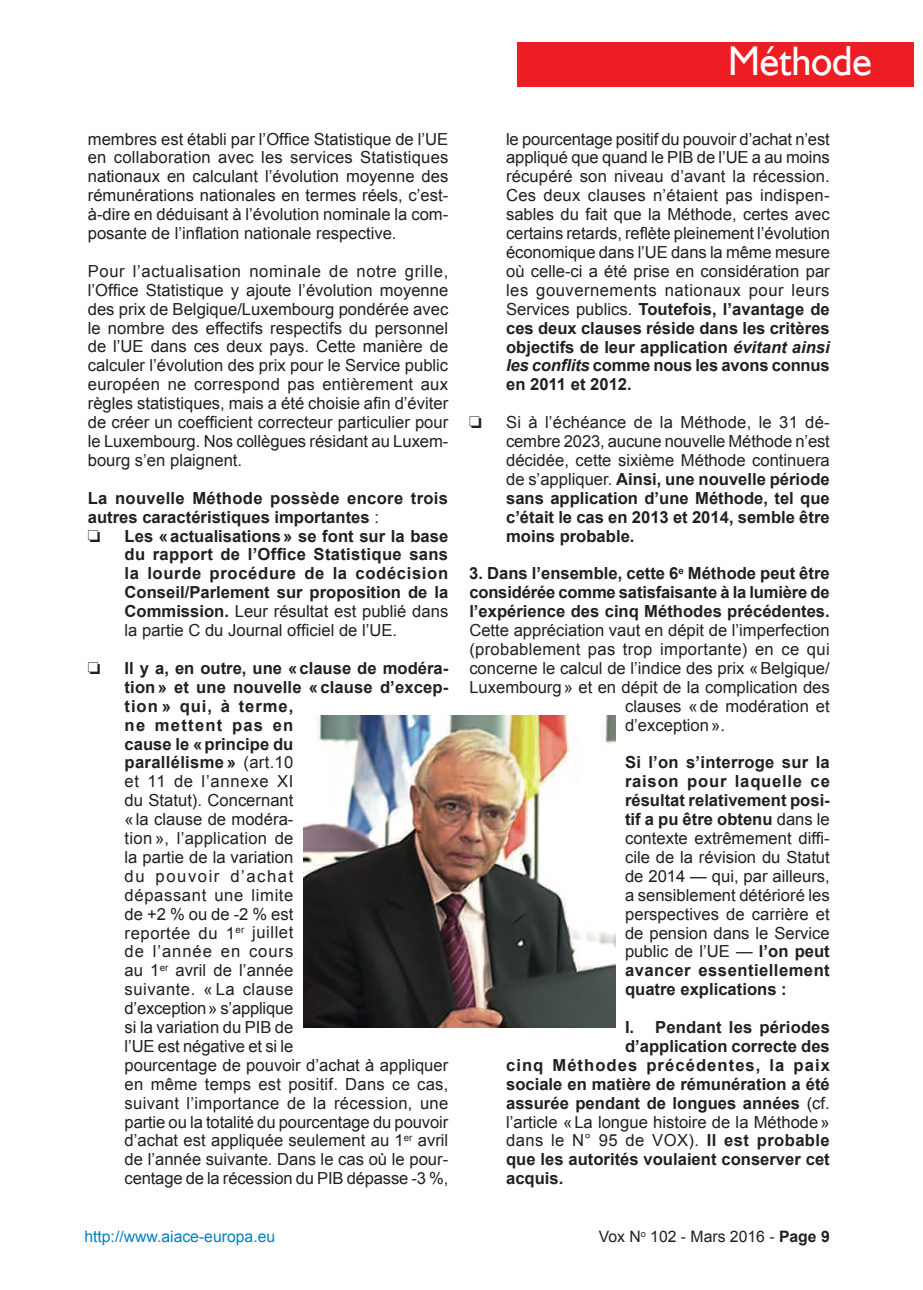
<style>
.page{position:relative;width:923px;height:1290px;background:#fff}
.page>*{position:absolute;margin:0;border:0;box-sizing:border-box;transform-origin:0 0}
.t1{font:42px "Humanist 521 BT";letter-spacing:-.005em;color:#fff;scale:.94 1}
.t2{font:16.62px/18.9px "Arial";color:#231f20;text-align:justify}
.t3{font:700 16.62px/18.9px "Arial";color:#231f20;text-align:justify}
.t4{font:16.62px "Arial";letter-spacing:.02em;color:#231f20}
.t5{font:700 16.62px "Arial";letter-spacing:.065em;color:#231f20}
.t6{font:16.62px "Arial";letter-spacing:.025em;color:#231f20}
.t7{font:15.75px "Arial";color:#0080c5}
.t8{font:15.75px "Arial";color:#231f20}
.s1{font-weight:400}
.s2{font-weight:700}
.s3{font-weight:700;font-style:italic}
</style>
<div class="page">
<div style="left:517px;top:42px;width:397px;height:44px;background:#ee1d23"></div>
<img style="left:303px;top:715px;width:312px;height:312px">
<h1 class="t1" style="left:728px;top:44px;width:154px">Méthode</h1>
<p class="t2" style="left:88px;top:129px;width:362px">membres est établi par l’Office Statistique de l’UE en collaboration avec les services Statistiques nationaux en calculant l’évolution moyenne des rémunérations nationales en termes réels, c’est&shy;à-dire en déduisant à l’évolution nominale la com&shy;posante de l’inflation nationale respective.</p>
<p class="t2" style="left:88px;top:262px;width:362px">Pour l’actualisation nominale de notre grille, l’Office Statistique y ajoute l’évolution moyenne des prix de Belgique/Luxembourg pondérée avec le nombre des effectifs respectifs du personnel de l’UE dans ces deux pays. Cette manière de calculer l’évolution des prix pour le Service public européen ne correspond pas entièrement aux règles statistiques, mais a été choisie afin d’éviter de créer un coefficient correcteur particulier pour le Luxembourg. Nos collègues résidant au Luxem&shy;bourg s’en plaignent.</p>
<p class="t3" style="left:88px;top:488px;width:362px">La nouvelle Méthode possède encore trois autres caractéristiques importantes <span class="s1">:</span></p>
<p class="t3" style="left:125px;top:526px;width:325px;text-indent:-37px">□ Les «actualisations» se font sur la base du rapport de l’Office Statistique sans la lourde procédure de la codécision Conseil/Parlement sur proposition de la Commission. <span class="s1">Leur résultat est publié dans la partie C du Journal officiel de l’UE.</span></p>
<p class="t2" style="left:125px;top:659px;width:325px;text-align:left;text-indent:-37px">□ <span class="s2">Il y a, en outre, une «clause de modéra&shy;tion» et une nouvelle « clause d’excep&shy;tion » qui, à terme,<br>ne mettent pas en<br>cause le «principe du<br>parallélisme »</span> (art.10<br>et 11 de l’annexe XI<br>du Statut). Concernant<br>«la clause de modéra-<br>tion », l’application de<br>la partie de la variation<br>du pouvoir d’achat<br>dépassant une limite<br>de +2 % ou de -2 % est<br>reportée du 1<sup>er</sup> juillet<br>de l’année en cours<br>au 1<sup>er</sup> avril de l’année<br>suivante. « La clause<br>d’exception» s’applique<br>si la variation du PIB de<br>l’UE est négative et si le<br>pourcentage de pouvoir d’achat à appliquer en même temps est positif. Dans ce cas, suivant l’importance de la récession, une partie ou la totalité du pourcentage du pouvoir d’achat est appliquée seulement au 1<sup>er</sup> avril de l’année suivante. Dans le cas où le pour&shy;centage de la récession du PIB dépasse -3 %,</p>
<p class="t2" style="left:506px;top:129px;width:325px">le pourcentage positif du pouvoir d’achat n’est appliqué que quand le PIB de l’UE a au moins récupéré son niveau d’avant la récession.<br>Ces deux clauses n’étaient pas indispen&shy;sables du fait que la Méthode, certes avec certains retards, reflète pleinement l’évolution économique dans l’UE dans la même mesure où celle-ci a été prise en considération par les gouvernements nationaux pour leurs Services publics. <span class="s2">Toutefois, l’avantage de ces deux clauses réside dans les critères objectifs de leur application</span> <span class="s3">évitant ainsi les conflits</span> <span class="s2">comme nous les avons connus en 2011 et 2012.</span></p>
<p class="t2" style="left:506px;top:413px;width:325px;text-indent:-37px">□ Si à l’échéance de la Méthode, le 31 dé&shy;cembre 2023, aucune nouvelle Méthode n’est décidée, cette sixième Méthode continuera de s’appliquer. <span class="s2">Ainsi, une nouvelle période sans application d’une Méthode, tel que c’était le cas en 2013 et 2014, semble être moins probable.</span></p>
<p class="t3" style="left:469px;top:564px;width:362px">3. Dans l’ensemble, cette 6<sup>e</sup> Méthode peut être considérée comme satisfaisante à la lumière de l’expérience des cinq Méthodes précédentes.</p>
<p class="t2" style="left:469px;top:621px;width:362px">Cette appréciation vaut en dépit de l’imperfection</p>
<p class="t4" style="left:469px;top:640px;width:362px">(probablement pas trop importante) en ce qui</p>
<p class="t2" style="left:469px;top:659px;width:362px">concerne le calcul de l’indice des prix «Belgique/</p>
<p class="t2" style="left:469px;top:677px;width:362px">Luxembourg» et en dépit de la complication des</p>
<p class="t2" style="left:625px;top:696px;width:206px">clauses «de modération et</p>
<p class="t2" style="left:625px;top:715px;width:102px">d’exception».</p>
<p class="t2" style="left:625px;top:753px;width:206px"><span class="s2">Si l’on s’interroge sur la raison pour laquelle ce résultat relativement posi&shy;tif a pu être obtenu</span> dans le contexte extrêmement diffi&shy;cile de la révision du Statut de 2014 — qui, par ailleurs, a sensiblement détérioré les perspectives de carrière et de pension dans le Service public de l’UE — <span class="s2">l’on peut avancer essentiellement quatre explications :</span></p>
<p class="t3" style="left:625px;top:1018px;width:206px">I. Pendant les périodes</p>
<p class="t3" style="left:625px;top:1037px;width:206px">d’application correcte des</p>
<p class="t5" style="left:506px;top:1056px;width:325px">cinq Méthodes précédentes, la paix</p>
<p class="t3" style="left:506px;top:1074px;width:325px">sociale en matière de rémunération a été</p>
<p class="t3" style="left:506px;top:1093px;width:325px">assurée pendant de longues années <span class="s1">(cf.</span></p>
<p class="t2" style="left:506px;top:1112px;width:325px">l’article «La longue histoire de la Méthode»</p>
<p class="t6" style="left:506px;top:1131px;width:325px">dans le N° 95 de VOX). <span class="s2">Il est probable</span></p>
<p class="t3" style="left:506px;top:1150px;width:325px">que les autorités voulaient conserver cet</p>
<p class="t3" style="left:506px;top:1169px;width:59px">acquis.</p>
<p class="t7" style="left:84px;top:1227px;width:192px">http://www.aiace-europa.eu</p>
<p class="t8" style="left:599px;top:1227px;width:232px">Vox N<sup>o</sup> 102 - Mars 2016 - <span class="s2">Page 9</span></p>
</div>
